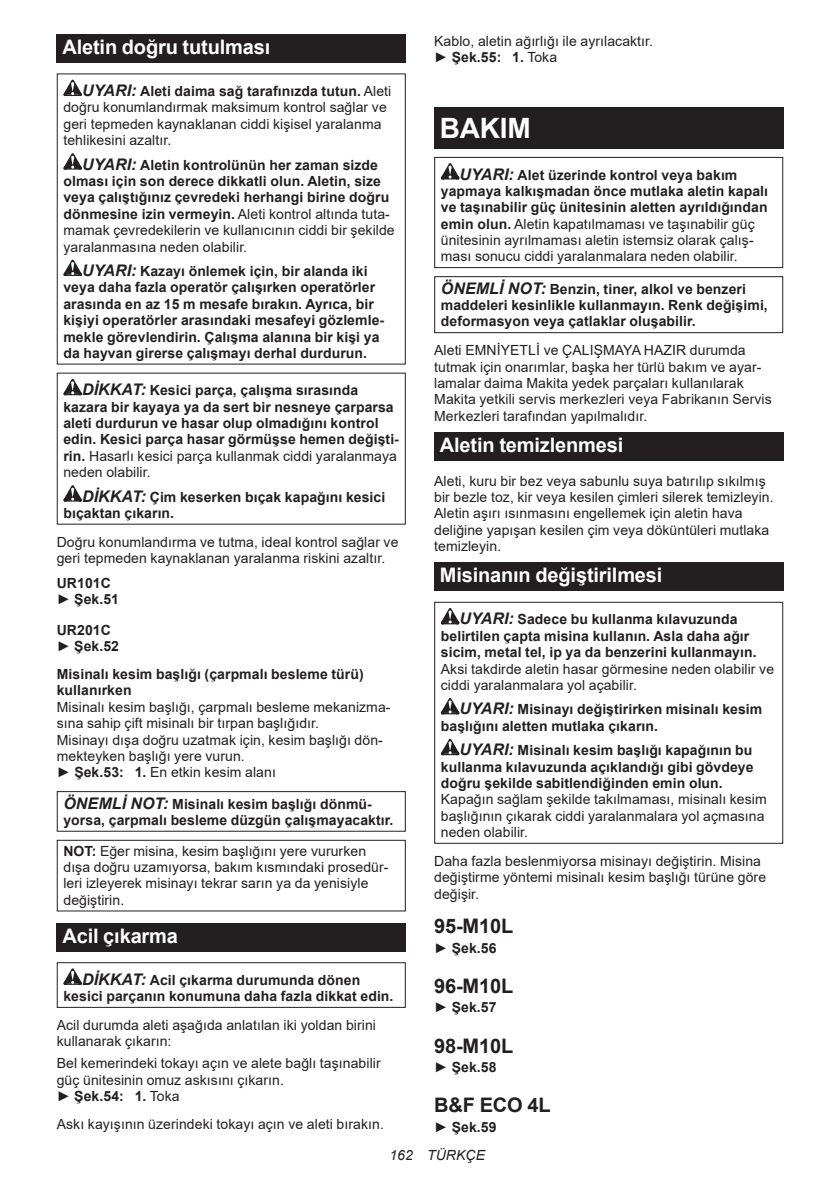
<style>
.page{position:relative;width:840px;height:1191px;background:#fff}
.page>*{position:absolute;margin:0;border:0;box-sizing:border-box;transform-origin:0 0}
.t1{font:700 28px "Arial";letter-spacing:-.01em;color:#fff}
.t2{font:700 20px "Arial";letter-spacing:-.01em;color:#fff}
.t3{font:700 20px "Arial";letter-spacing:-.01em;color:#231f20}
.t4{font:700 14px/16.4px "Arial";letter-spacing:.005em;color:#231f20}
.t5{font:14px/16.4px "Arial";letter-spacing:.005em;color:#231f20}
.t6{font:italic 14px "Arial";letter-spacing:.005em;color:#231f20}
.s1{font-weight:700;font-style:italic;font-size:16px}
.s2{font-weight:700}
.s3{font-style:italic;font-size:16px}
.s4{font-weight:400}
</style>
<div class="page">
<div style="left:57px;top:34px;width:348px;height:29px;background:#231f20"></div>
<svg style="left:63px;top:80px;width:19px;height:16px"></svg>
<svg style="left:63px;top:153px;width:19px;height:17px"></svg>
<svg style="left:63px;top:260px;width:19px;height:16px"></svg>
<svg style="left:63px;top:379px;width:19px;height:16px"></svg>
<svg style="left:63px;top:485px;width:19px;height:16px"></svg>
<div style="left:57px;top:791px;width:348px;height:40px;border:1px solid #231f20"></div>
<div style="left:57px;top:839px;width:348px;height:72px;border:1px solid #231f20"></div>
<div style="left:57px;top:922px;width:348px;height:29px;background:#231f20"></div>
<svg style="left:63px;top:968px;width:19px;height:16px"></svg>
<div style="left:57px;top:962px;width:348px;height:46px;border:1px solid #231f20"></div>
<div style="left:434px;top:108px;width:348px;height:41px;background:#231f20"></div>
<svg style="left:440px;top:163px;width:19px;height:16px"></svg>
<div style="left:434px;top:157px;width:348px;height:111px;border:1px solid #231f20"></div>
<div style="left:434px;top:276px;width:348px;height:57px;border:1px solid #231f20"></div>
<div style="left:434px;top:432px;width:348px;height:28px;background:#231f20"></div>
<div style="left:434px;top:562px;width:348px;height:29px;background:#231f20"></div>
<svg style="left:440px;top:608px;width:19px;height:16px"></svg>
<svg style="left:440px;top:698px;width:19px;height:16px"></svg>
<svg style="left:440px;top:739px;width:19px;height:16px"></svg>
<div style="left:434px;top:602px;width:348px;height:241px;border:1px solid #231f20"></div>
<h2 class="t2" style="left:62px;top:33px;width:209px">Aletin doğru tutulması</h2>
<p class="t5" style="left:63px;top:83px;width:329px;text-indent:19px"><span class="s1">UYARI:</span> <span class="s2">Aleti daima sağ tarafınızda tutun.</span> Aleti doğru konumlandırmak maksimum kontrol sağlar ve geri tepmeden kaynaklanan ciddi kişisel yaralanma tehlikesini azaltır.</p>
<p class="t4" style="left:63px;top:157px;width:332px;text-indent:19px"><span class="s3">UYARI:</span> Aletin kontrolünün her zaman sizde olması için son derece dikkatli olun. Aletin, size veya çalıştığınız çevredeki herhangi birine doğru dönmesine izin vermeyin. <span class="s4">Aleti kontrol altında tuta&shy;mamak çevredekilerin ve kullanıcının ciddi bir şekilde yaralanmasına neden olabilir.</span></p>
<p class="t4" style="left:63px;top:263px;width:322px;text-indent:19px"><span class="s3">UYARI:</span> Kazayı önlemek için, bir alanda iki veya daha fazla operatör çalışırken operatörler arasında en az 15 m mesafe bırakın. Ayrıca, bir kişiyi operatörler arasındaki mesafeyi gözlemle&shy;mekle görevlendirin. Çalışma alanına bir kişi ya da hayvan girerse çalışmayı derhal durdurun.</p>
<p class="t4" style="left:63px;top:382px;width:337px;text-indent:19px"><span class="s3">DİKKAT:</span> Kesici parça, çalışma sırasında kazara bir kayaya ya da sert bir nesneye çarparsa aleti durdurun ve hasar olup olmadığını kontrol edin. Kesici parça hasar görmüşse hemen değişti&shy;rin. <span class="s4">Hasarlı kesici parça kullanmak ciddi yaralanmaya neden olabilir.</span></p>
<p class="t4" style="left:63px;top:488px;width:323px;text-indent:19px"><span class="s3">DİKKAT:</span> Çim keserken bıçak kapağını kesici bıçaktan çıkarın.</p>
<p class="t5" style="left:57px;top:533px;width:343px">Doğru konumlandırma ve tutma, ideal kontrol sağlar ve geri tepmeden kaynaklanan yaralanma riskini azaltır.</p>
<p class="t4" style="left:57px;top:575px;width:64px">UR101C <span class="s4">►</span> Şek.51</p>
<p class="t4" style="left:57px;top:622px;width:64px">UR201C <span class="s4">►</span> Şek.52</p>
<p class="t4" style="left:57px;top:666px;width:308px">Misinalı kesim başlığı (çarpmalı besleme türü) kullanırken</p>
<p class="t5" style="left:57px;top:698px;width:335px">Misinalı kesim başlığı, çarpmalı besleme mekanizma&shy;sına sahip çift misinalı bir tırpan başlığıdır.<br>Misinayı dışa doğru uzatmak için, kesim başlığı dön&shy;mekteyken başlığı yere vurun.<br>► <span class="s2">Şek.53: 1.</span> En etkin kesim alanı</p>
<p class="t4" style="left:63px;top:795px;width:331px"><span class="s3">ÖNEMLİ NOT:</span> Misinalı kesim başlığı dönmü&shy;yorsa, çarpmalı besleme düzgün çalışmayacaktır.</p>
<p class="t5" style="left:63px;top:842px;width:326px"><span class="s2">NOT:</span> Eğer misina, kesim başlığını yere vururken dışa doğru uzamıyorsa, bakım kısmındaki prosedür&shy;leri izleyerek misinayı tekrar sarın ya da yenisiyle değiştirin.</p>
<h2 class="t2" style="left:62px;top:921px;width:117px">Acil çıkarma</h2>
<p class="t4" style="left:63px;top:971px;width:331px;text-indent:19px"><span class="s3">DİKKAT:</span> Acil çıkarma durumunda dönen kesici parçanın konumuna daha fazla dikkat edin.</p>
<p class="t5" style="left:57px;top:1016px;width:320px">Acil durumda aleti aşağıda anlatılan iki yoldan birini kullanarak çıkarın:</p>
<p class="t5" style="left:57px;top:1055px;width:325px">Bel kemerindeki tokayı açın ve alete bağlı taşınabilir güç ünitesinin omuz askısını çıkarın.<br>► <span class="s2">Şek.54: 1.</span> Toka</p>
<p class="t5" style="left:57px;top:1115px;width:328px">Askı kayışının üzerindeki tokayı açın ve aleti bırakın.</p>
<p class="t5" style="left:434px;top:33px;width:220px">Kablo, aletin ağırlığı ile ayrılacaktır. ► <span class="s2">Şek.55: 1.</span> Toka</p>
<h1 class="t1" style="left:439px;top:108px;width:92px">BAKIM</h1>
<p class="t4" style="left:440px;top:166px;width:328px;text-indent:19px"><span class="s3">UYARI:</span> Alet üzerinde kontrol veya bakım yapmaya kalkışmadan önce mutlaka aletin kapalı ve taşınabilir güç ünitesinin aletten ayrıldığından emin olun. <span class="s4">Aletin kapatılmaması ve taşınabilir güç ünitesinin ayrılmaması aletin istemsiz olarak çalış&shy;ması sonucu ciddi yaralanmalara neden olabilir.</span></p>
<p class="t4" style="left:440px;top:281px;width:328px"><span class="s3">ÖNEMLİ NOT:</span> Benzin, tiner, alkol ve benzeri maddeleri kesinlikle kullanmayın. Renk değişimi, deformasyon veya çatlaklar oluşabilir.</p>
<p class="t5" style="left:434px;top:342px;width:339px">Aleti EMNİYETLİ ve ÇALIŞMAYA HAZIR durumda tutmak için onarımlar, başka her türlü bakım ve ayar&shy;lamalar daima Makita yedek parçaları kullanılarak Makita yetkili servis merkezleri veya Fabrikanın Servis Merkezleri tarafından yapılmalıdır.</p>
<h2 class="t2" style="left:439px;top:431px;width:185px">Aletin temizlenmesi</h2>
<p class="t5" style="left:434px;top:472px;width:341px">Aleti, kuru bir bez veya sabunlu suya batırılıp sıkılmış bir bezle toz, kir veya kesilen çimleri silerek temizleyin.<br>Aletin aşırı ısınmasını engellemek için aletin hava deliğine yapışan kesilen çim veya döküntüleri mutlaka temizleyin.</p>
<h2 class="t2" style="left:439px;top:561px;width:224px">Misinanın değiştirilmesi</h2>
<p class="t4" style="left:440px;top:611px;width:317px;text-align:center"><span class="s3">UYARI:</span> Sadece bu kullanma kılavuzunda belirtilen çapta misina kullanın. Asla daha ağır sicim, metal tel, ip ya da benzerini kullanmayın.</p>
<p class="t5" style="left:440px;top:660px;width:334px">Aksi takdirde aletin hasar görmesine neden olabilir ve ciddi yaralanmalara yol açabilir.</p>
<p class="t4" style="left:440px;top:701px;width:323px;text-indent:19px"><span class="s3">UYARI:</span> Misinayı değiştirirken misinalı kesim başlığını aletten mutlaka çıkarın.</p>
<p class="t4" style="left:440px;top:742px;width:314px;text-align:justify;text-indent:19px"><span class="s3">UYARI:</span> Misinalı kesim başlığı kapağının bu kullanma kılavuzunda açıklandığı gibi gövdeye doğru şekilde sabitlendiğinden emin olun.</p>
<p class="t5" style="left:440px;top:791px;width:327px">Kapağın sağlam şekilde takılmaması, misinalı kesim başlığının çıkarak ciddi yaralanmalara yol açmasına neden olabilir.</p>
<p class="t5" style="left:434px;top:852px;width:333px">Daha fazla beslenmiyorsa misinayı değiştirin. Misina değiştirme yöntemi misinalı kesim başlığı türüne göre değişir.</p>
<h2 class="t3" style="left:434px;top:912px;width:81px">95-M10L</h2>
<p class="t4" style="left:434px;top:939px;width:64px"><span class="s4">►</span> Şek.56</p>
<h2 class="t3" style="left:434px;top:972px;width:81px">96-M10L</h2>
<p class="t4" style="left:434px;top:999px;width:64px"><span class="s4">►</span> Şek.57</p>
<h2 class="t3" style="left:434px;top:1031px;width:81px">98-M10L</h2>
<p class="t4" style="left:434px;top:1059px;width:64px"><span class="s4">►</span> Şek.58</p>
<h2 class="t3" style="left:434px;top:1091px;width:118px">B&amp;F ECO 4L</h2>
<p class="t4" style="left:434px;top:1118px;width:64px"><span class="s4">►</span> Şek.59</p>
<p class="t6" style="left:389px;top:1146px;width:97px">162 TÜRKÇE</p>
</div>
